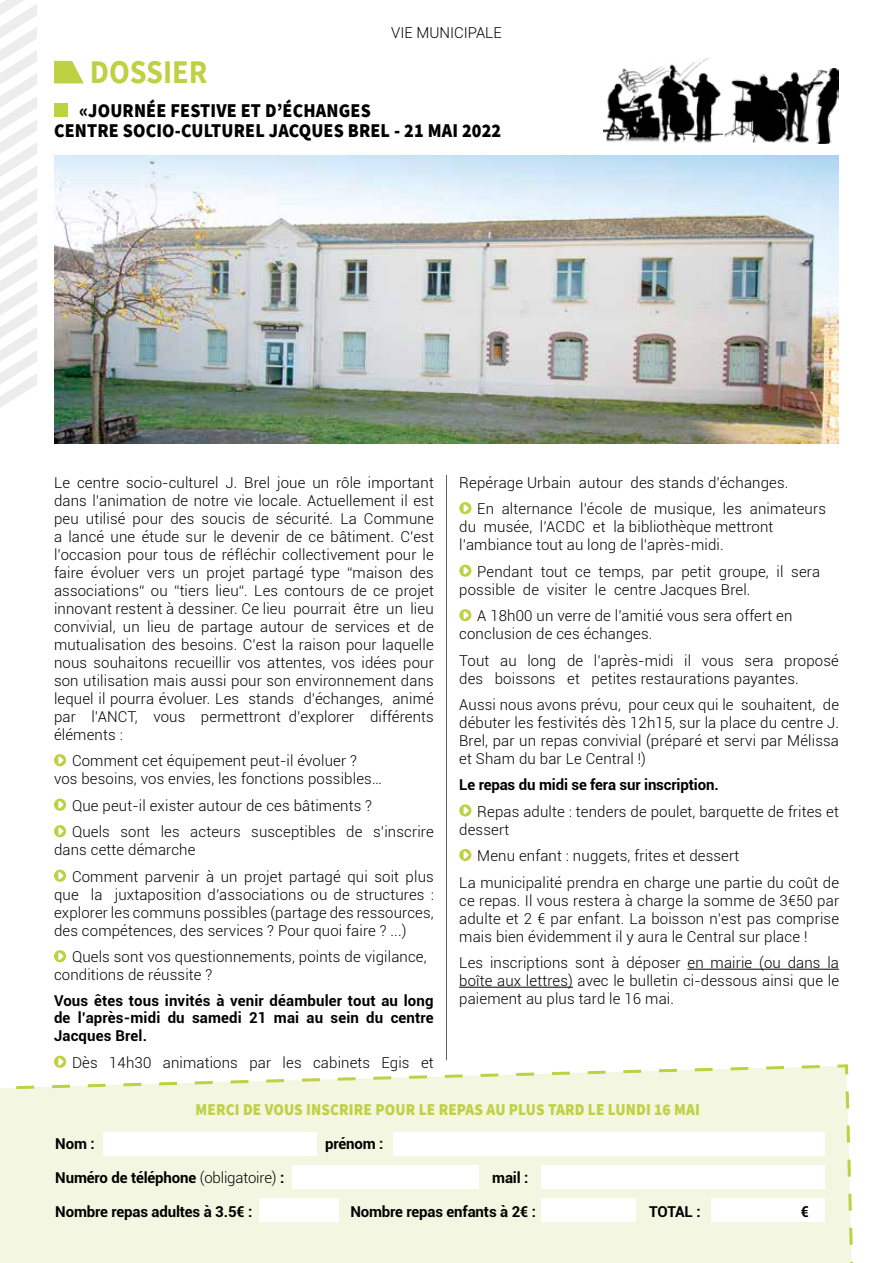
<style>
.page{position:relative;width:893px;height:1263px;background:#fff}
.page>*{position:absolute;margin:0;border:0;box-sizing:border-box;transform-origin:0 0}
.t1{font:700 33px "Source Sans Pro";color:#bdd143;scale:.92 1}
.t2{font:900 19.5px/20.5px "Source Sans Pro";letter-spacing:.01em;color:#000;scale:.92 1}
.t3{font:900 16.5px "Source Sans Pro";letter-spacing:.01em;color:#bdd143;scale:.92 1}
.t4{font:300 15px/18px "Roboto";letter-spacing:.01em;color:#000}
.t5{font:700 15px/17.7px "Roboto";letter-spacing:-.01em;color:#000;text-align:justify}
.s1{font-weight:300}
</style>
<div class="page">
<svg style="left:0;top:0;width:37px;height:407px"></svg>
<svg style="left:54px;top:61px;width:30px;height:22px"></svg>
<div style="left:54px;top:103px;width:14px;height:14px;background:#bdd143"></div>
<div style="left:54px;top:754px;width:12px;height:12px;background:#bdd143;border-radius:50%"></div>
<svg style="left:58px;top:756px;width:6px;height:8px"></svg>
<div style="left:54px;top:799px;width:12px;height:12px;background:#bdd143;border-radius:50%"></div>
<svg style="left:58px;top:801px;width:6px;height:8px"></svg>
<div style="left:54px;top:825px;width:12px;height:12px;background:#bdd143;border-radius:50%"></div>
<svg style="left:58px;top:827px;width:6px;height:8px"></svg>
<div style="left:54px;top:870px;width:12px;height:12px;background:#bdd143;border-radius:50%"></div>
<svg style="left:58px;top:872px;width:6px;height:8px"></svg>
<div style="left:54px;top:950px;width:12px;height:12px;background:#bdd143;border-radius:50%"></div>
<svg style="left:58px;top:952px;width:6px;height:8px"></svg>
<svg style="left:54px;top:1056px;width:12px;height:12px"></svg>
<hr style="left:687px;top:969px;width:152px;height:1px;background:#000">
<hr style="left:459px;top:987px;width:114px;height:1px;background:#000">
<svg style="left:459px;top:502px;width:12px;height:12px"></svg>
<svg style="left:464px;top:504px;width:5px;height:8px"></svg>
<svg style="left:459px;top:565px;width:12px;height:12px"></svg>
<svg style="left:464px;top:567px;width:5px;height:8px"></svg>
<svg style="left:459px;top:609px;width:12px;height:12px"></svg>
<svg style="left:464px;top:611px;width:5px;height:8px"></svg>
<svg style="left:459px;top:804px;width:12px;height:12px"></svg>
<svg style="left:464px;top:806px;width:5px;height:8px"></svg>
<svg style="left:459px;top:849px;width:12px;height:12px"></svg>
<svg style="left:464px;top:851px;width:5px;height:8px"></svg>
<img style="left:54px;top:155px;width:785px;height:289px">
<img style="left:603px;top:59px;width:119px;height:84px">
<img style="left:724px;top:68px;width:115px;height:75px">
<hr style="left:446px;top:475px;width:1px;height:585px;background:#646363">
<svg style="left:0;top:1063px;width:854px;height:200px;background:#f3f6e1"></svg>
<div style="left:103px;top:1132px;width:213px;height:23px;background:#fff"></div>
<div style="left:394px;top:1132px;width:431px;height:23px;background:#fff"></div>
<div style="left:542px;top:1165px;width:283px;height:23px;background:#fff"></div>
<div style="left:711px;top:1198px;width:114px;height:23px;background:#fff"></div>
<div style="left:542px;top:1198px;width:94px;height:23px;background:#fff"></div>
<div style="left:259px;top:1198px;width:80px;height:23px;background:#fff"></div>
<div style="left:292px;top:1165px;width:187px;height:23px;background:#fff"></div>
<p class="t4" style="left:391px;top:23px;width:112px">VIE MUNICIPALE</p>
<h1 class="t1" style="left:90px;top:50px;width:129px">DOSSIER</h1>
<h2 class="t2" style="left:54px;top:100px;width:488px;text-indent:25px">«JOURNÉE FESTIVE ET D’ÉCHANGES<br>CENTRE SOCIO-CULTUREL JACQUES BREL - 21 MAI 2022</h2>
<p class="t4" style="left:54px;top:473px;width:381px;text-align:justify">Le centre socio-culturel J. Brel joue un rôle important dans l’animation de notre vie locale. Actuellement il est peu utilisé pour des soucis de sécurité. La Commune a lancé une étude sur le devenir de ce bâtiment. C’est l’occasion pour tous de réfléchir collectivement pour le faire évoluer vers un projet partagé type “maison des associations“ ou “tiers lieu“. Les contours de ce projet innovant restent à dessiner. Ce lieu pourrait être un lieu convivial, un lieu de partage autour de services et de mutualisation des besoins. C’est la raison pour laquelle nous souhaitons recueillir vos attentes, vos idées pour son utilisation mais aussi pour son environnement dans lequel il pourra évoluer. Les stands d’échanges, animé par l’ANCT, vous permettront d’explorer différents éléments :</p>
<p class="t4" style="left:54px;top:751px;width:329px;text-align:center">Comment cet équipement peut-il évoluer ?<br>vos besoins, vos envies, les fonctions possibles…</p>
<p class="t4" style="left:72px;top:792px;width:363px;line-height:26.5px">Que peut-il exister autour de ces bâtiments ?<br>Quels sont les acteurs susceptibles de s’inscrire</p>
<p class="t4" style="left:72px;top:836px;width:363px;line-height:26.5px;text-indent:-18px">dans cette démarche<br>Comment parvenir à un projet partagé qui soit plus</p>
<p class="t4" style="left:54px;top:885px;width:381px;text-align:justify">que la juxtaposition d’associations ou de structures : explorer les communs possibles (partage des ressources, des compétences, des services ? Pour quoi faire ? ...)</p>
<p class="t4" style="left:54px;top:947px;width:374px;text-indent:18px">Quels sont vos questionnements, points de vigilance, conditions de réussite ?</p>
<p class="t5" style="left:54px;top:991px;width:381px">Vous êtes tous invités à venir déambuler tout au long de l’après-midi du samedi 21 mai au sein du centre Jacques Brel.</p>
<p class="t4" style="left:72px;top:1053px;width:363px">Dès 14h30 animations par les cabinets Egis et</p>
<p class="t4" style="left:477px;top:469px;width:350px;line-height:26.5px;text-indent:-18px">Repérage Urbain autour des stands d’échanges.<br>En alternance l’école de musique, les animateurs</p>
<p class="t4" style="left:459px;top:517px;width:316px">du musée, l’ACDC et la bibliothèque mettront l’ambiance tout au long de l’après-midi.</p>
<p class="t4" style="left:459px;top:562px;width:362px;text-indent:18px">Pendant tout ce temps, par petit groupe, il sera possible de visiter le centre Jacques Brel.</p>
<p class="t4" style="left:459px;top:606px;width:335px;text-indent:18px">A 18h00 un verre de l’amitié vous sera offert en conclusion de ces échanges.</p>
<p class="t4" style="left:459px;top:651px;width:381px">Tout au long de l’après-midi il vous sera proposé des boissons et petites restaurations payantes.</p>
<p class="t4" style="left:459px;top:695px;width:381px;text-align:justify">Aussi nous avons prévu, pour ceux qui le souhaitent, de débuter les festivités dès 12h15, sur la place du centre J.<br>Brel, par un repas convivial (préparé et servi par Mélissa et Sham du bar Le Central !)</p>
<p class="t5" style="left:459px;top:775px;width:261px">Le repas du midi se fera sur inscription.</p>
<p class="t4" style="left:459px;top:802px;width:381px;text-indent:18px">Repas adulte : tenders de poulet, barquette de frites et dessert</p>
<p class="t4" style="left:459px;top:842px;width:381px;line-height:26.5px;text-indent:18px">Menu enfant : nuggets, frites et dessert<br>La municipalité prendra en charge une partie du coût de</p>
<p class="t4" style="left:459px;top:891px;width:381px;text-align:justify">ce repas. Il vous restera à charge la somme de 3€50 par adulte et 2 € par enfant. La boisson n’est pas comprise mais bien évidemment il y aura le Central sur place !</p>
<p class="t4" style="left:459px;top:953px;width:381px;text-align:justify">Les inscriptions sont à déposer en mairie (ou dans la boîte aux lettres) avec le bulletin ci-dessous ainsi que le paiement au plus tard le 16 mai.</p>
<p class="t3" style="left:196px;top:1098px;width:550px">MERCI DE VOUS INSCRIRE POUR LE REPAS AU PLUS TARD LE LUNDI 16 MAI</p>
<p class="t5" style="left:55px;top:1135px;width:41px">Nom :</p>
<p class="t5" style="left:325px;top:1135px;width:60px">prénom :</p>
<p class="t5" style="left:55px;top:1169px;width:231px">Numéro de téléphone <span class="s1">(obligatoire)</span> :</p>
<p class="t5" style="left:492px;top:1169px;width:38px">mail :</p>
<p class="t5" style="left:55px;top:1203px;width:199px">Nombre repas adultes à 3.5€ :</p>
<p class="t5" style="left:350px;top:1203px;width:187px">Nombre repas enfants à 2€ :</p>
<p class="t5" style="left:649px;top:1203px;width:53px">TOTAL :</p>
<p class="t5" style="left:801px;top:1203px;width:10px">€</p>
</div>
